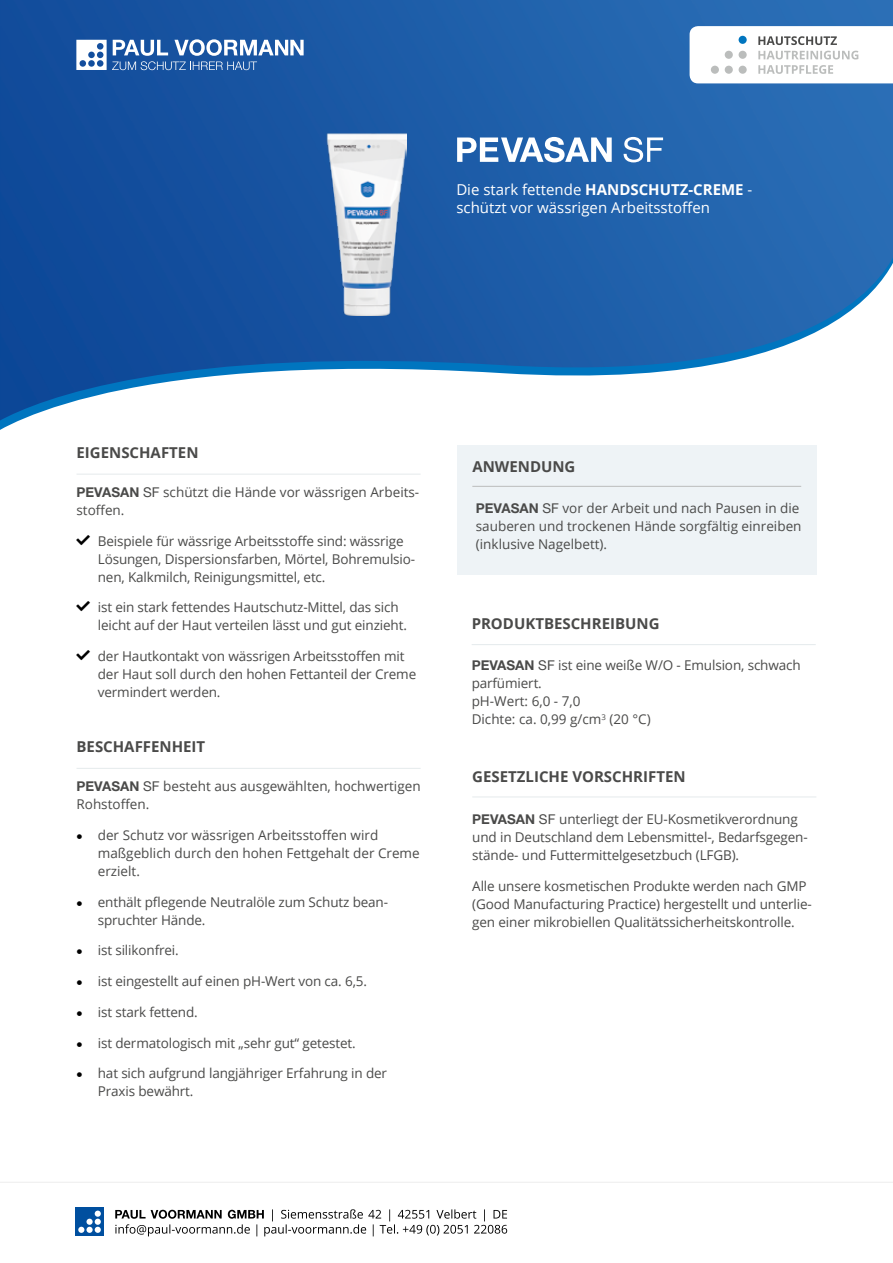
<style>
.page{position:relative;width:893px;height:1263px;background:#fff}
.page>*{position:absolute;margin:0;border:0;box-sizing:border-box;transform-origin:0 0}
.t1{font:700 15px "Open Sans";color:#4a4a49}
.t2{font:15px/18px "Open Sans";color:#fff}
.t3{font:13.5px/18px "Open Sans";letter-spacing:-.01em;color:#4a4a49}
.s1{font-weight:700}
.s2{font-family:"Helvetica Neue LT Std";font-weight:700}
.s3{font-family:"Helvetica Neue LT Std"}
.s4{font-family:"Entypo";color:#000}
</style>
<div class="page">
<img style="left:0;top:0;width:893px;height:420px">
<svg style="left:690px;top:26px;width:203px;height:57px"></svg>
<div style="left:457px;top:445px;width:359px;height:130px;background:#eef3f6"></div>
<hr style="left:472px;top:486px;width:329px;height:1px;background:#bbbdbc">
<hr style="left:77px;top:474px;width:344px;height:1px;background:#e5eaec">
<hr style="left:77px;top:768px;width:344px;height:1px;background:#e5eaec">
<svg style="left:76px;top:39px;width:228px;height:31px"></svg>
<svg style="left:0;top:1182px;width:893px;height:55px"></svg>
<div style="left:75px;top:1207px;width:29px;height:29px;background:#004f9f"></div>
<div style="left:86px;top:1227px;width:7px;height:6px;background:#fff;border-radius:50%"></div>
<svg style="left:78px;top:1227px;width:6px;height:6px"></svg>
<svg style="left:95px;top:1219px;width:6px;height:14px"></svg>
<div style="left:86px;top:1219px;width:7px;height:6px;background:#fff;border-radius:50%"></div>
<div style="left:95px;top:1210px;width:6px;height:7px;background:#fff;border-radius:50%"></div>
<svg style="left:115px;top:1209px;width:392px;height:27px"></svg>
<hr style="left:472px;top:644px;width:344px;height:1px;background:#e5eaec">
<img style="left:311px;top:108px;width:95px;height:207px">
<svg style="left:457px;top:137px;width:155px;height:25px"></svg>
<svg style="left:624px;top:137px;width:39px;height:25px"></svg>
<hr style="left:472px;top:796px;width:344px;height:1px;background:#e5eaec">
<p class="t2" style="left:456px;top:180px;width:298px">Die stark fettende <span class="s1">HANDSCHUTZ-CREME</span> - schützt vor wässrigen Arbeitsstoffen</p>
<p class="t1" style="left:77px;top:442px;width:123px">EIGENSCHAFTEN</p>
<p class="t3" style="left:77px;top:483px;width:344px"><span class="s2">PEVASAN</span> <span class="s3">SF</span> schützt die Hände vor wässrigen Arbeits&shy;stoffen.</p>
<p class="t3" style="left:98px;top:531px;width:319px">Beispiele für wässrige Arbeitsstoffe sind: wässrige<br>Lösungen, Dispersionsfarben, Mörtel, Bohremulsio&shy;nen, Kalkmilch, Reinigungsmittel, etc.</p>
<p class="t3" style="left:98px;top:598px;width:311px">ist ein stark fettendes Hautschutz-Mittel, das sich leicht auf der Haut verteilen lässt und gut einzieht.</p>
<p class="t3" style="left:98px;top:647px;width:320px">der Hautkontakt von wässrigen Arbeitsstoffen mit der Haut soll durch den hohen Fettanteil der Creme vermindert werden.</p>
<p class="t1" style="left:77px;top:736px;width:130px">BESCHAFFENHEIT</p>
<p class="t3" style="left:77px;top:777px;width:346px"><span class="s2">PEVASAN</span> <span class="s3">SF</span> besteht aus ausgewählten, hochwertigen<br>Rohstoffen.</p>
<p class="t3" style="left:98px;top:825px;width:323px;text-indent:-21px"><span class="s4">}</span> der Schutz vor wässrigen Arbeitsstoffen wird maßgeblich durch den hohen Fettgehalt der Creme erzielt.</p>
<p class="t3" style="left:98px;top:892px;width:292px;text-indent:-21px"><span class="s4">}</span> enthält pflegende Neutralöle zum Schutz bean&shy;spruchter Hände.</p>
<p class="t3" style="left:77px;top:941px;width:104px"><span class="s4">}</span> ist silikonfrei.</p>
<p class="t3" style="left:77px;top:972px;width:292px"><span class="s4">}</span> ist eingestellt auf einen pH-Wert von ca. 6,5.</p>
<p class="t3" style="left:77px;top:1002px;width:123px"><span class="s4">}</span> ist stark fettend.</p>
<p class="t3" style="left:77px;top:1033px;width:281px"><span class="s4">}</span> ist dermatologisch mit „sehr gut“ getestet.</p>
<p class="t3" style="left:98px;top:1064px;width:291px;text-indent:-21px"><span class="s4">}</span> hat sich aufgrund langjähriger Erfahrung in der<br>Praxis bewährt.</p>
<p class="t1" style="left:472px;top:456px;width:105px">ANWENDUNG</p>
<p class="t3" style="left:476px;top:498px;width:327px"><span class="s2">PEVASAN</span> <span class="s3">SF</span> vor der Arbeit und nach Pausen in die sauberen und trockenen Hände sorgfältig einreiben (inklusive Nagelbett).</p>
<p class="t1" style="left:472px;top:613px;width:189px">PRODUKTBESCHREIBUNG</p>
<p class="t3" style="left:472px;top:656px;width:331px"><span class="s2">PEVASAN</span> <span class="s3">SF</span> ist eine weiße W/O - Emulsion, schwach parfümiert.<br>pH-Wert: 6,0 - 7,0<br>Dichte: ca. 0,99 g/cm<sup>3</sup> (20 °C)</p>
<p class="t1" style="left:472px;top:766px;width:215px">GESETZLICHE VORSCHRIFTEN</p>
<p class="t3" style="left:472px;top:810px;width:337px"><span class="s2">PEVASAN</span> <span class="s3">SF</span> unterliegt der EU-Kosmetikverordnung und in Deutschland dem Lebensmittel-, Bedarfsgegen&shy;stände- und Futtermittelgesetzbuch (LFGB).</p>
<p class="t3" style="left:472px;top:877px;width:341px">Alle unsere kosmetischen Produkte werden nach GMP (Good Manufacturing Practice) hergestellt und unterlie&shy;gen einer mikrobiellen Qualitätssicherheitskontrolle.</p>
</div>
